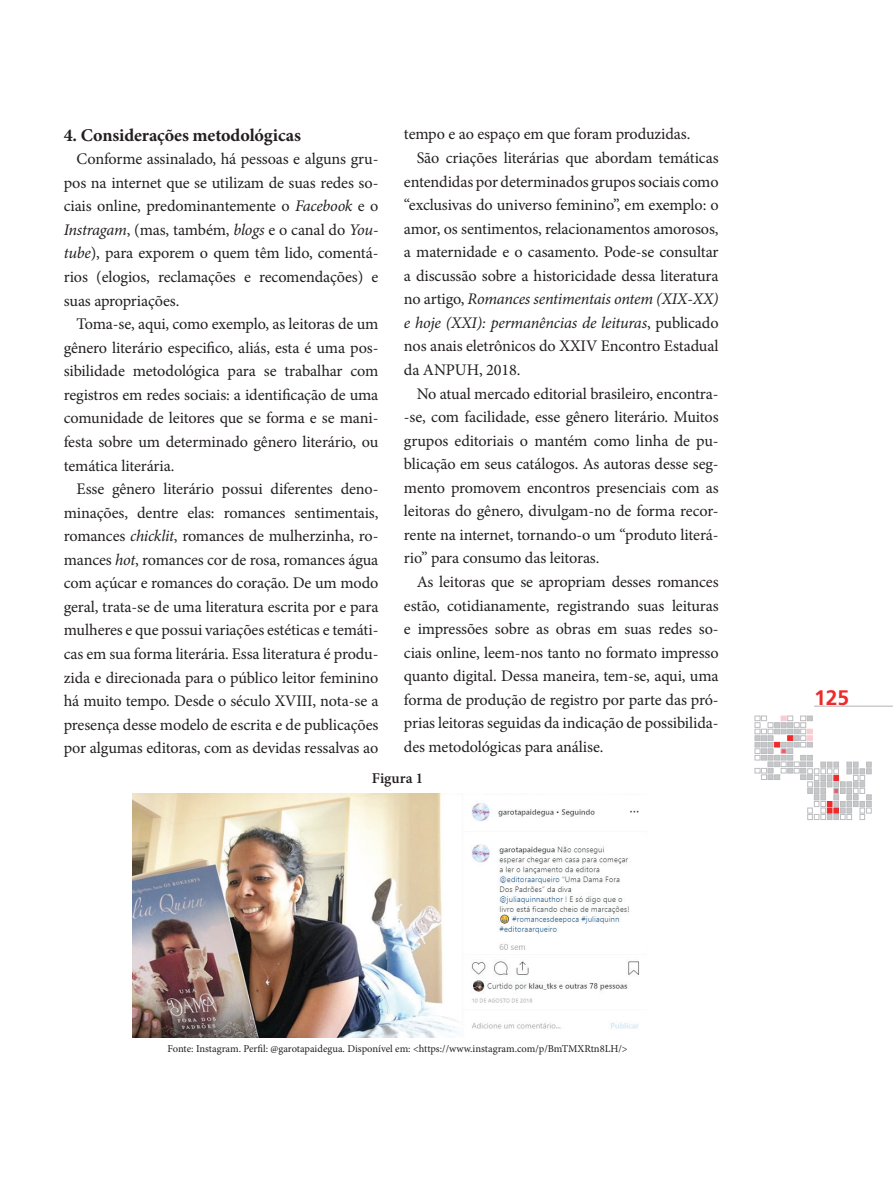
<style>
.page{position:relative;width:893px;height:1191px;background:#fff}
.page>*{position:absolute;margin:0;border:0;box-sizing:border-box;transform-origin:0 0}
.t1{font:700 21px "Frutiger";color:#ee2a2b}
.t2{font:700 18px "Minion Pro";letter-spacing:-.005em;color:#231f20}
.t3{font:16.2px/23.5px "Minion Pro";letter-spacing:-.01em;color:#231f20;text-align:justify}
.t4{font:italic 16.2px "Minion Pro";letter-spacing:-.015em;color:#231f20}
.t5{font:600 15px "Minion Pro";color:#231f20}
.t6{font:10.5px "Minion Pro";letter-spacing:-.005em;color:#231f20}
.s1{font-style:normal}
.s2{font-style:italic}
</style>
<div class="page">
<svg style="left:755px;top:716px;width:116px;height:103px"></svg>
<hr style="left:814px;top:706px;width:79px;height:1px;background:#b2b3b7">
<img style="left:133px;top:793px;width:506px;height:244px">
<p class="t3" style="left:404px;top:122px;width:288px">tempo e ao espaço em que foram produzidas.</p>
<p class="t3" style="left:417px;top:146px;width:303px">São criações literárias que abordam temáticas</p>
<p class="t3" style="left:404px;top:170px;width:316px">entendidas por determinados grupos sociais como</p>
<p class="t3" style="left:404px;top:193px;width:316px">“exclusivas do universo feminino”, em exemplo: o</p>
<p class="t3" style="left:404px;top:217px;width:316px">amor, os sentimentos, relacionamentos amorosos,</p>
<p class="t3" style="left:404px;top:240px;width:316px">a maternidade e o casamento. Pode-se consultar</p>
<p class="t3" style="left:404px;top:264px;width:316px">a discussão sobre a historicidade dessa literatura</p>
<p class="t4" style="left:404px;top:288px;width:316px"><span class="s1">no artigo,</span> Romances sentimentais ontem (XIX-XX)</p>
<p class="t4" style="left:404px;top:312px;width:316px">e hoje (XXI): permanências de leituras<span class="s1">, publicado</span></p>
<p class="t3" style="left:404px;top:334px;width:316px">nos anais eletrônicos do XXIV Encontro Estadual</p>
<p class="t3" style="left:404px;top:358px;width:118px">da ANPUH, 2018.</p>
<p class="t3" style="left:417px;top:382px;width:303px">No atual mercado editorial brasileiro, encontra-</p>
<p class="t3" style="left:404px;top:405px;width:316px">-se, com facilidade, esse gênero literário. Muitos</p>
<p class="t3" style="left:404px;top:429px;width:316px">grupos editoriais o mantém como linha de pu-</p>
<p class="t3" style="left:404px;top:452px;width:316px">blicação em seus catálogos. As autoras desse seg-</p>
<p class="t3" style="left:404px;top:476px;width:316px">mento promovem encontros presenciais com as</p>
<p class="t3" style="left:404px;top:499px;width:316px">leitoras do gênero, divulgam-no de forma recor-</p>
<p class="t3" style="left:404px;top:523px;width:316px">rente na internet, tornando-o um “produto literá-</p>
<p class="t3" style="left:404px;top:546px;width:197px">rio” para consumo das leitoras.</p>
<p class="t3" style="left:417px;top:570px;width:303px">As leitoras que se apropriam desses romances</p>
<p class="t3" style="left:404px;top:593px;width:316px">estão, cotidianamente, registrando suas leituras</p>
<p class="t3" style="left:404px;top:617px;width:316px">e impressões sobre as obras em suas redes so-</p>
<p class="t3" style="left:404px;top:641px;width:316px">ciais online, leem-nos tanto no formato impresso</p>
<p class="t3" style="left:404px;top:664px;width:316px">quanto digital. Dessa maneira, tem-se, aqui, uma</p>
<p class="t3" style="left:404px;top:688px;width:316px">forma de produção de registro por parte das pró-</p>
<p class="t3" style="left:404px;top:711px;width:316px">prias leitoras seguidas da indicação de possibilida-</p>
<p class="t3" style="left:404px;top:735px;width:201px">des metodológicas para análise.</p>
<p class="t2" style="left:64px;top:122px;width:239px">4. Considerações metodológicas</p>
<p class="t3" style="left:64px;top:147px;width:316px;text-indent:13px">Conforme assinalado, há pessoas e alguns gru&shy;pos na internet que se utilizam de suas redes so&shy;ciais online, predominantemente o <span class="s2">Facebook</span> e o <span class="s2">Instragam</span>, (mas, também, <span class="s2">blogs</span> e o canal do <span class="s2">You&shy;tube</span>), para exporem o quem têm lido, comentá&shy;rios (elogios, reclamações e recomendações) e suas apropriações.</p>
<p class="t3" style="left:64px;top:312px;width:316px;text-indent:13px">Toma-se, aqui, como exemplo, as leitoras de um gênero literário especifico, aliás, esta é uma pos&shy;sibilidade metodológica para se trabalhar com registros em redes sociais: a identificação de uma comunidade de leitores que se forma e se mani&shy;festa sobre um determinado gênero literário, ou temática literária.</p>
<p class="t3" style="left:64px;top:477px;width:316px;text-indent:13px">Esse gênero literário possui diferentes deno&shy;minações, dentre elas: romances sentimentais, romances <span class="s2">chicklit</span>, romances de mulherzinha, ro&shy;mances <span class="s2">hot</span>, romances cor de rosa, romances água com açúcar e romances do coração. De um modo geral, trata-se de uma literatura escrita por e para mulheres e que possui variações estéticas e temáti&shy;cas em sua forma literária. Essa literatura é produ&shy;zida e direcionada para o público leitor feminino há muito tempo. Desde o século XVIII, nota-se a presença desse modelo de escrita e de publicações por algumas editoras, com as devidas ressalvas ao</p>
<p class="t5" style="left:372px;top:768px;width:53px">Figura 1</p>
<p class="t1" style="left:814px;top:685px;width:37px">125</p>
<p class="t6" style="left:167px;top:1041px;width:462px">Fonte: Instagram. Perfil: @garotapaidegua. Disponível em: &lt;https://www.instagram.com/p/BmTMXRtn8LH/&gt;</p>
</div>
